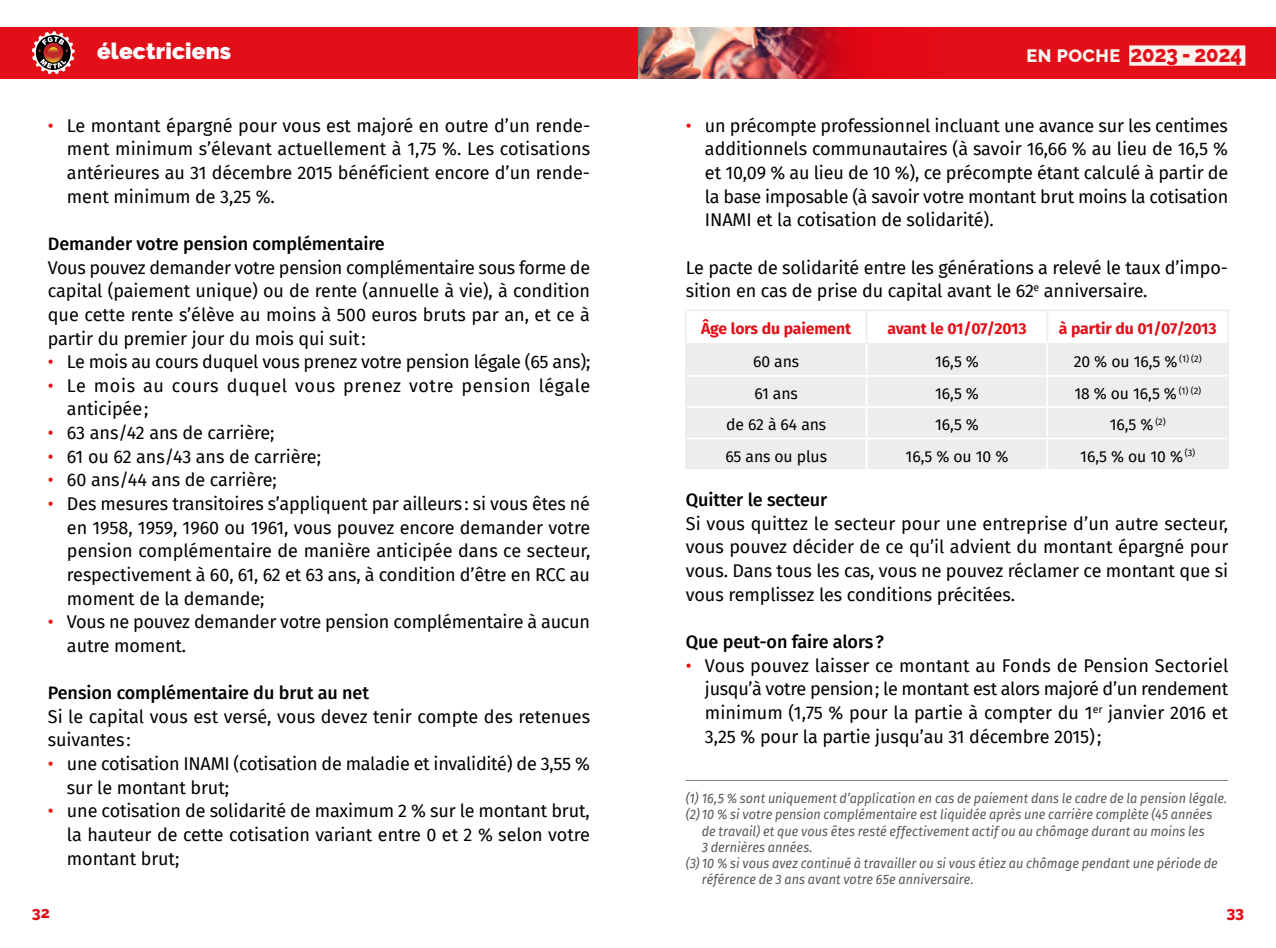
<style>
.page{position:relative;width:1276px;height:948px;background:#fff}
.page>*{position:absolute;margin:0;border:0;box-sizing:border-box;transform-origin:0 0}
.t1{font:800 22.72px "Raleway";color:#e30f18;scale:.89 1}
.t2{font:900 22.5px "Raleway";letter-spacing:.01em;color:#fff}
.t3{font:18px/23.6px "Fira Sans";letter-spacing:-.005em;color:#000;text-align:justify}
.t4{font:500 18px "Fira Sans";letter-spacing:-.005em;color:#000}
.t5{font:18px/23.6px "Fira Sans";letter-spacing:.035em;color:#000}
.t6{font:15.75px "Fira Sans";letter-spacing:-.005em;color:#000}
.t7{font:700 15.75px "Fira Sans";letter-spacing:-.005em;color:#e30f18}
.t8{font:800 15.75px "Raleway";color:#e30f18}
.t9{font:italic 13.5px "Fira Sans";letter-spacing:.005em;color:#575756;scale:.94 1}
.s1{font-size:18px;color:#fbf8f2}
.s2{color:#e30f18}
</style>
<div class="page">
<div style="left:957px;top:27px;width:319px;height:51px;background:#e30f18"></div>
<div style="left:0;top:27px;width:638px;height:51px;background:#e30f18"></div>
<div style="left:1129px;top:45px;width:116px;height:21px;background:#fef2ed"></div>
<svg style="left:32px;top:31px;width:43px;height:43px"></svg>
<img style="left:638px;top:27px;width:319px;height:51px">
<hr style="left:686px;top:779px;width:542px;height:1px;background:#7c7b7b">
<div style="left:686px;top:343px;width:541px;height:126px;background:#ededed"></div>
<hr style="left:685px;top:309px;width:181px;height:2px;background:#ededed">
<hr style="left:685px;top:311px;width:1px;height:32px;background:#ededed">
<hr style="left:866px;top:309px;width:181px;height:2px;background:#ededed">
<hr style="left:865px;top:311px;width:2px;height:32px;background:#ededed">
<hr style="left:1047px;top:309px;width:182px;height:2px;background:#ededed">
<hr style="left:1046px;top:311px;width:2px;height:32px;background:#ededed">
<hr style="left:1227px;top:311px;width:2px;height:32px;background:#ededed">
<hr style="left:685px;top:343px;width:1px;height:33px;background:#ededed">
<hr style="left:1227px;top:343px;width:2px;height:33px;background:#ededed">
<hr style="left:685px;top:376px;width:1px;height:31px;background:#ededed">
<hr style="left:1227px;top:376px;width:2px;height:31px;background:#ededed">
<hr style="left:685px;top:407px;width:1px;height:31px;background:#ededed">
<hr style="left:1227px;top:407px;width:2px;height:31px;background:#ededed">
<hr style="left:685px;top:438px;width:1px;height:31px;background:#ededed">
<hr style="left:1227px;top:438px;width:2px;height:31px;background:#ededed">
<hr style="left:865px;top:343px;width:2px;height:32px;background:#fff">
<hr style="left:1046px;top:343px;width:2px;height:32px;background:#fff">
<hr style="left:686px;top:375px;width:180px;height:1px;background:#fff">
<hr style="left:866px;top:375px;width:181px;height:1px;background:#fff">
<hr style="left:865px;top:376px;width:2px;height:30px;background:#fff">
<hr style="left:1047px;top:375px;width:180px;height:1px;background:#fff">
<hr style="left:1046px;top:376px;width:2px;height:30px;background:#fff">
<hr style="left:686px;top:406px;width:180px;height:2px;background:#fff">
<hr style="left:866px;top:406px;width:181px;height:2px;background:#fff">
<hr style="left:865px;top:408px;width:2px;height:29px;background:#fff">
<hr style="left:1047px;top:406px;width:180px;height:2px;background:#fff">
<hr style="left:1046px;top:408px;width:2px;height:29px;background:#fff">
<hr style="left:686px;top:437px;width:180px;height:2px;background:#fff">
<hr style="left:866px;top:437px;width:181px;height:2px;background:#fff">
<hr style="left:865px;top:439px;width:2px;height:30px;background:#fff">
<hr style="left:1047px;top:437px;width:180px;height:2px;background:#fff">
<hr style="left:1046px;top:439px;width:2px;height:30px;background:#fff">
<p class="t2" style="left:97px;top:38px;width:136px">électriciens</p>
<p class="t1" style="left:1026px;top:36px;width:244px"><span class="s1">EN POCHE</span> 2023 - 2024</p>
<p class="t3" style="left:67px;top:113px;width:525px;text-indent:-19px"><span class="s2">•</span> Le montant épargné pour vous est majoré en outre d’un rende&shy;ment minimum s’élevant actuellement à 1,75 %. Les cotisations antérieures au 31 décembre 2015 bénéficient encore d’un rende&shy;ment minimum de 3,25 %.</p>
<p class="t4" style="left:48px;top:229px;width:338px">Demander votre pension complémentaire</p>
<p class="t3" style="left:48px;top:255px;width:544px">Vous pouvez demander votre pension complémentaire sous forme de capital (paiement unique) ou de rente (annuelle à vie), à condition que cette rente s’élève au moins à 500 euros bruts par an, et ce à partir du premier jour du mois qui suit:</p>
<p class="t3" style="left:48px;top:349px;width:544px"><span class="s2">•</span> Le mois au cours duquel vous prenez votre pension légale (65 ans);</p>
<p class="t5" style="left:67px;top:373px;width:525px;text-indent:-19px"><span class="s2">•</span> Le mois au cours duquel vous prenez votre pension légale anticipée;</p>
<p class="t3" style="left:48px;top:420px;width:228px"><span class="s2">•</span> 63 ans/42 ans de carrière;</p>
<p class="t3" style="left:48px;top:444px;width:275px"><span class="s2">•</span> 61 ou 62 ans/43 ans de carrière;</p>
<p class="t3" style="left:48px;top:467px;width:230px"><span class="s2">•</span> 60 ans/44 ans de carrière;</p>
<p class="t3" style="left:67px;top:491px;width:525px;text-indent:-19px"><span class="s2">•</span> Des mesures transitoires s’appliquent par ailleurs : si vous êtes né en 1958, 1959, 1960 ou 1961, vous pouvez encore demander votre pension complémentaire de manière anticipée dans ce secteur, respectivement à 60, 61, 62 et 63 ans, à condition d’être en RCC au moment de la demande;</p>
<p class="t3" style="left:67px;top:609px;width:524px;text-indent:-19px"><span class="s2">•</span> Vous ne pouvez demander votre pension complémentaire à aucun autre moment.</p>
<p class="t4" style="left:48px;top:678px;width:323px">Pension complémentaire du brut au net</p>
<p class="t3" style="left:48px;top:703px;width:544px">Si le capital vous est versé, vous devez tenir compte des retenues suivantes:</p>
<p class="t3" style="left:67px;top:751px;width:524px;text-indent:-19px"><span class="s2">•</span> une cotisation INAMI (cotisation de maladie et invalidité) de 3,55 % sur le montant brut;</p>
<p class="t3" style="left:67px;top:798px;width:524px;text-indent:-19px"><span class="s2">•</span> une cotisation de solidarité de maximum 2 % sur le montant brut, la hauteur de cette cotisation variant entre 0 et 2 % selon votre montant brut;</p>
<p class="t3" style="left:705px;top:113px;width:525px;text-indent:-19px"><span class="s2">•</span> un précompte professionnel incluant une avance sur les centimes additionnels communautaires (à savoir 16,66 % au lieu de 16,5 % et 10,09 % au lieu de 10 %), ce précompte étant calculé à partir de la base imposable (à savoir votre montant brut moins la cotisation INAMI et la cotisation de solidarité).</p>
<p class="t3" style="left:686px;top:255px;width:544px">Le pacte de solidarité entre les générations a relevé le taux d’impo&shy;sition en cas de prise du capital avant le 62<sup>e</sup> anniversaire.</p>
<p class="t7" style="left:701px;top:315px;width:152px">Âge lors du paiement</p>
<p class="t7" style="left:887px;top:315px;width:141px">avant le 01/07/2013</p>
<p class="t7" style="left:1059px;top:315px;width:159px">à partir du 01/07/2013</p>
<p class="t6" style="left:753px;top:349px;width:48px">60 ans</p>
<p class="t6" style="left:935px;top:349px;width:45px">16,5 %</p>
<p class="t6" style="left:1073px;top:349px;width:129px">20 % ou 16,5 % <sup>(1)</sup> <sup>(2)</sup></p>
<p class="t6" style="left:754px;top:381px;width:45px">61 ans</p>
<p class="t6" style="left:935px;top:381px;width:45px">16,5 %</p>
<p class="t6" style="left:1074px;top:381px;width:128px">18 % ou 16,5 % <sup>(1)</sup> <sup>(2)</sup></p>
<p class="t6" style="left:726px;top:412px;width:102px">de 62 à 64 ans</p>
<p class="t6" style="left:935px;top:412px;width:45px">16,5 %</p>
<p class="t6" style="left:1109px;top:412px;width:58px">16,5 % <sup>(2)</sup></p>
<p class="t6" style="left:725px;top:444px;width:103px">65 ans ou plus</p>
<p class="t6" style="left:905px;top:444px;width:104px">16,5 % ou 10 %</p>
<p class="t6" style="left:1080px;top:444px;width:116px">16,5 % ou 10 % <sup>(3)</sup></p>
<p class="t4" style="left:686px;top:485px;width:143px">Quitter le secteur</p>
<p class="t3" style="left:686px;top:511px;width:544px">Si vous quittez le secteur pour une entreprise d’un autre secteur, vous pouvez décider de ce qu’il advient du montant épargné pour vous. Dans tous les cas, vous ne pouvez réclamer ce montant que si vous remplissez les conditions précitées.</p>
<p class="t4" style="left:686px;top:627px;width:200px">Que peut-on faire alors?</p>
<p class="t3" style="left:705px;top:652px;width:525px;text-indent:-19px"><span class="s2">•</span> Vous pouvez laisser ce montant au Fonds de Pension Sectoriel jusqu’à votre pension; le montant est alors majoré d’un rendement minimum (1,75 % pour la partie à compter du 1<sup>er</sup> janvier 2016 et 3,25 % pour la partie jusqu’au 31 décembre 2015);</p>
<p class="t9" style="left:686px;top:788px;width:577px">(1) 16,5 % sont uniquement d’application en cas de paiement dans le cadre de la pension légale.</p>
<p class="t9" style="left:686px;top:804px;width:561px">(2) 10 % si votre pension complémentaire est liquidée après une carrière complète (45 années</p>
<p class="t9" style="left:702px;top:820px;width:536px">de travail) et que vous êtes resté effectivement actif ou au chômage durant au moins les</p>
<p class="t9" style="left:702px;top:836px;width:119px">3 dernières années.</p>
<p class="t9" style="left:686px;top:852px;width:567px">(3) 10 % si vous avez continué à travailler ou si vous étiez au chômage pendant une période de</p>
<p class="t9" style="left:702px;top:869px;width:291px">référence de 3 ans avant votre 65e anniversaire.</p>
<p class="t8" style="left:32px;top:899px;width:20px">32</p>
<p class="t8" style="left:1226px;top:899px;width:19px">33</p>
</div>
